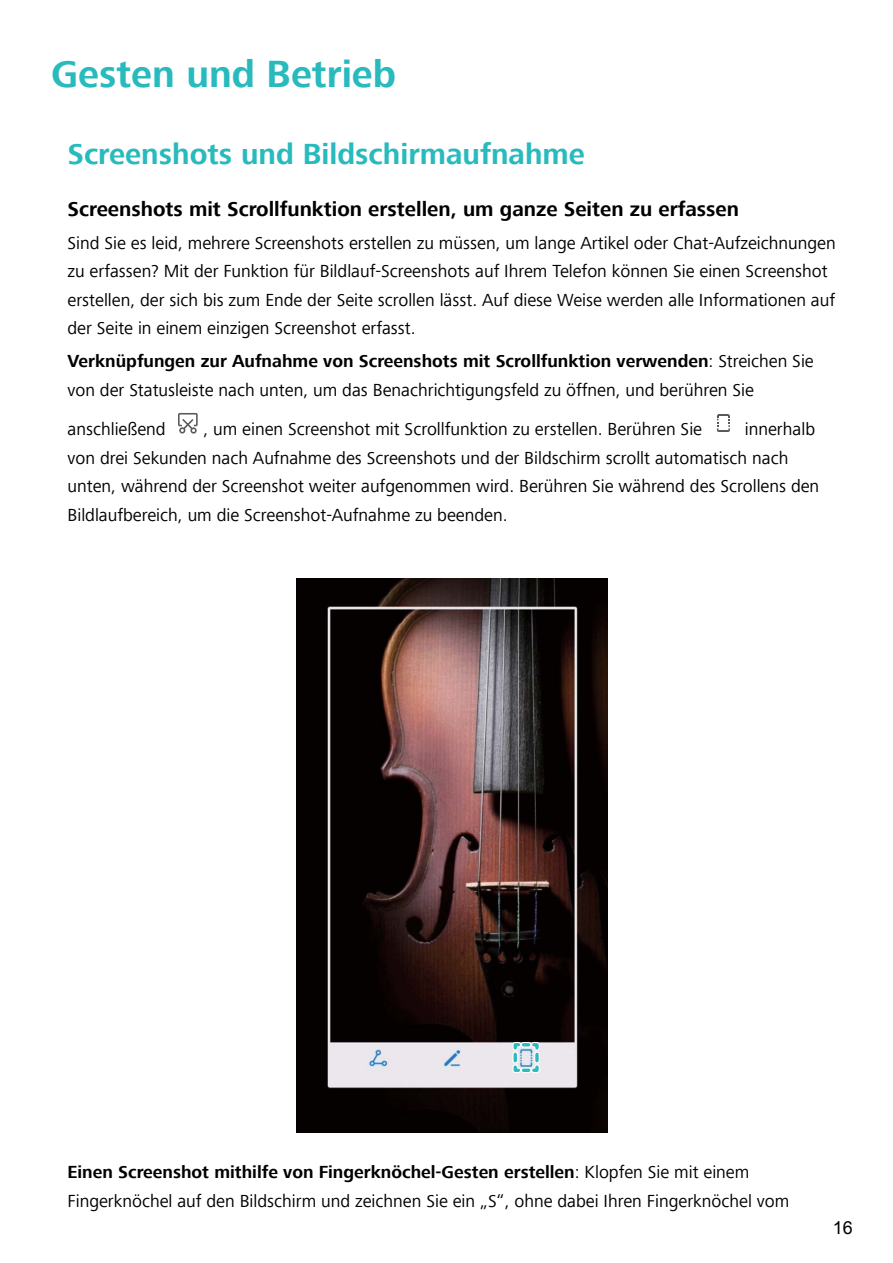
<style>
.page{position:relative;width:893px;height:1263px;background:#fff}
.page>*{position:absolute;margin:0;border:0;box-sizing:border-box;transform-origin:0 0}
.t1{font:700 39px "Frutiger Next Com";color:#28babd}
.t2{font:700 30px "Frutiger Next Com";color:#28babd}
.t3{font:700 21px "Frutiger Next Com";color:#000}
.t4{font:18px/28.5px "Frutiger Next Com";color:#000}
.t5{font:18px "Arial";color:#000}
.s1{font-weight:700}
</style>
<div class="page">
<svg style="left:178px;top:413px;width:20px;height:21px"></svg>
<svg style="left:716px;top:414px;width:14px;height:18px"></svg>
<img style="left:296px;top:578px;width:312px;height:554px">
<svg style="left:510px;top:1039px;width:33px;height:37px"></svg>
<h1 class="t1" style="left:51px;top:51px;width:346px">Gesten und Betrieb</h1>
<h2 class="t2" style="left:68px;top:137px;width:519px">Screenshots und Bildschirmaufnahme</h2>
<p class="t3" style="left:68px;top:197px;width:673px">Screenshots mit Scrollfunktion erstellen, um ganze Seiten zu erfassen</p>
<p class="t4" style="left:68px;top:228px;width:770px">Sind Sie es leid, mehrere Screenshots erstellen zu müssen, um lange Artikel oder Chat-Aufzeichnungen zu erfassen? Mit der Funktion für Bildlauf-Screenshots auf Ihrem Telefon können Sie einen Screenshot erstellen, der sich bis zum Ende der Seite scrollen lässt. Auf diese Weise werden alle Informationen auf der Seite in einem einzigen Screenshot erfasst.</p>
<p class="t4" style="left:68px;top:347px;width:748px"><span class="s1">Verknüpfungen zur Aufnahme von Screenshots mit Scrollfunktion verwenden</span>: Streichen Sie von der Statusleiste nach unten, um das Benachrichtigungsfeld zu öffnen, und berühren Sie</p>
<p class="t4" style="left:68px;top:415px;width:100px">anschließend</p>
<p class="t4" style="left:203px;top:415px;width:500px">, um einen Screenshot mit Scrollfunktion zu erstellen. Berühren Sie</p>
<p class="t4" style="left:68px;top:415px;width:753px;text-indent:677px">innerhalb von drei Sekunden nach Aufnahme des Screenshots und der Bildschirm scrollt automatisch nach unten, während der Screenshot weiter aufgenommen wird. Berühren Sie während des Scrollens den Bildlaufbereich, um die Screenshot-Aufnahme zu beenden.</p>
<p class="t4" style="left:68px;top:1158px;width:723px"><span class="s1">Einen Screenshot mithilfe von Fingerknöchel-Gesten erstellen</span>: Klopfen Sie mit einem<br>Fingerknöchel auf den Bildschirm und zeichnen Sie ein „S“, ohne dabei Ihren Fingerknöchel vom</p>
<p class="t5" style="left:833px;top:1218px;width:22px">16</p>
</div>
